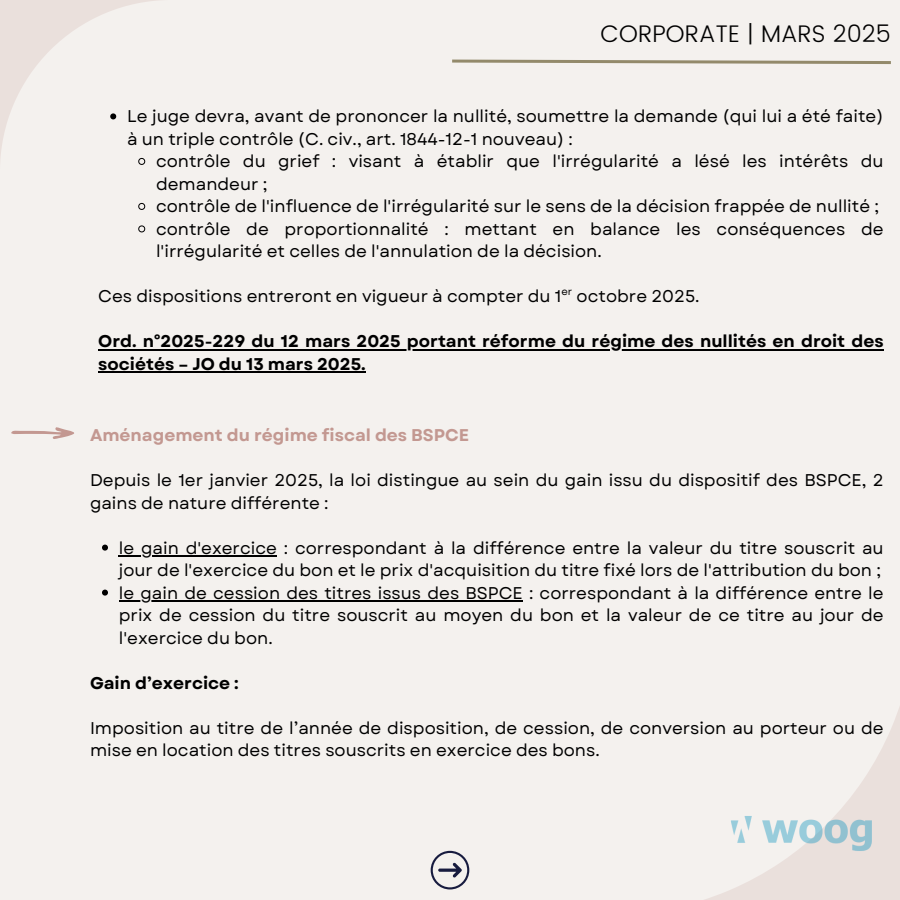
<style>
.page{position:relative;width:900px;height:900px;background:#f4f1ee}
.page>*{position:absolute;margin:0;border:0;box-sizing:border-box;transform-origin:0 0}
.t1{font:300 24px "Poppins";color:#000}
.t2{font:17px/22.5px "Garet";color:#000}
.t3{font:700 17px/22.5px "Garet";color:#000}
.t4{font:700 17px "Garet";color:#c39891}
.t5{font:10.2px "Garet";color:#000}
</style>
<div class="page">
<svg style="left:452px;top:59px;width:439px;height:5px"></svg>
<svg style="left:705px;top:707px;width:195px;height:193px"></svg>
<img style="left:719px;top:810px;width:165px;height:46px">
<svg style="left:0;top:0;width:157px;height:165px"></svg>
<svg style="left:138px;top:203px;width:8px;height:7px"></svg>
<svg style="left:138px;top:225px;width:8px;height:8px"></svg>
<hr style="left:98px;top:349px;width:786px;height:1px;background:#000">
<hr style="left:98px;top:371px;width:268px;height:2px;background:#000">
<svg style="left:102px;top:545px;width:6px;height:6px"></svg>
<hr style="left:119px;top:555px;width:158px;height:2px;background:#000">
<svg style="left:102px;top:590px;width:6px;height:6px"></svg>
<hr style="left:119px;top:600px;width:404px;height:2px;background:#000">
<svg style="left:11px;top:427px;width:63px;height:12px"></svg>
<svg style="left:431px;top:851px;width:38px;height:38px"></svg>
<p class="t1" style="left:601px;top:19px;width:292px">CORPORATE | MARS 2025</p>
<p class="t2" style="left:127px;top:105px;width:758px">Le juge devra, avant de prononcer la nullité, soumettre la demande (qui lui a été faite) à un triple contrôle (C. civ., art. 1844-12-1 nouveau) :</p>
<h1 class="t2" style="left:156px;top:150px;width:729px">contrôle du grief : visant à établir que l'irrégularité a lésé les intérêts du demandeur ;</h1>
<p class="t2" style="left:156px;top:195px;width:725px">contrôle de l'influence de l'irrégularité sur le sens de la décision frappée de nullité ;</p>
<p class="t2" style="left:156px;top:218px;width:729px">contrôle de proportionnalité : mettant en balance les conséquences de l'irrégularité et celles de l'annulation de la décision.</p>
<p class="t2" style="left:98px;top:285px;width:603px">Ces dispositions entreront en vigueur à compter du 1 octobre 2025.</p>
<p class="t5" style="left:562px;top:284px;width:12px">er</p>
<p class="t3" style="left:98px;top:330px;width:787px">Ord. n°2025-229 du 12 mars 2025 portant réforme du régime des nullités en droit des sociétés – JO du 13 mars 2025.</p>
<p class="t4" style="left:90px;top:423px;width:381px">Aménagement du régime fiscal des BSPCE</p>
<p class="t2" style="left:90px;top:469px;width:795px">Depuis le 1er janvier 2025, la loi distingue au sein du gain issu du dispositif des BSPCE, 2 gains de nature différente :</p>
<h2 class="t2" style="left:119px;top:536px;width:766px">le gain d'exercice : correspondant à la différence entre la valeur du titre souscrit au jour de l'exercice du bon et le prix d'acquisition du titre fixé lors de l'attribution du bon ;</h2>
<p class="t2" style="left:119px;top:581px;width:766px;text-align:justify">le gain de cession des titres issus des BSPCE : correspondant à la différence entre le prix de cession du titre souscrit au moyen du bon et la valeur de ce titre au jour de l'exercice du bon.</p>
<h2 class="t3" style="left:90px;top:671px;width:150px">Gain d’exercice :</h2>
<p class="t2" style="left:90px;top:716px;width:795px">Imposition au titre de l’année de disposition, de cession, de conversion au porteur ou de mise en location des titres souscrits en exercice des bons.</p>
</div>
